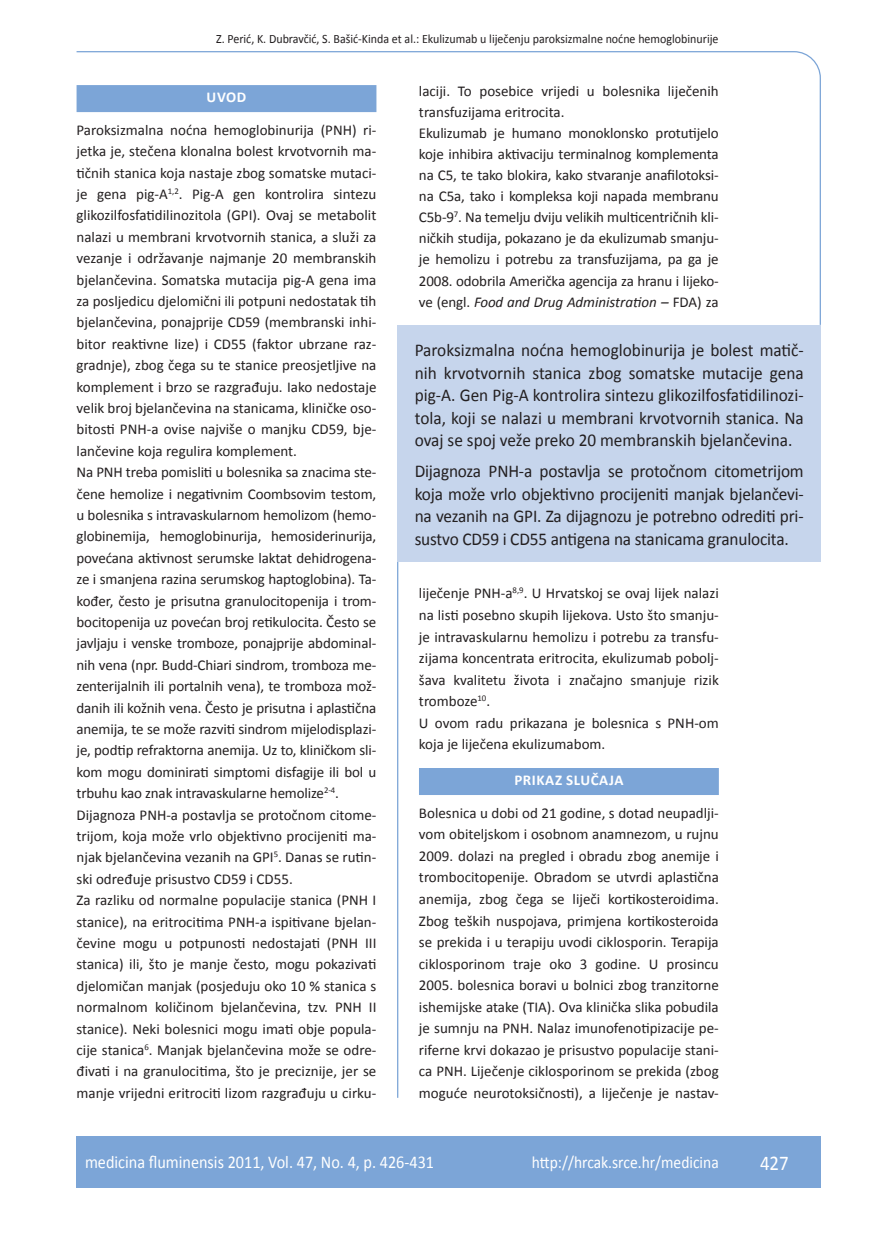
<style>
.page{position:relative;width:872px;height:1234px;background:#fff}
.page>*{position:absolute;margin:0;border:0;box-sizing:border-box;transform-origin:0 0}
.t1{font:21px "Calibri";color:#fff;scale:.9 1}
.anterfile{font:18px/22.5px "Calibri";letter-spacing:-.01em;color:#231f20;text-align:justify;scale:.96 1}
.t2{font:18px "Calibri";color:#fff;scale:.9 1}
.t3{font:17.25px "Calibri";color:#fff;scale:.9 1}
.osnovni_tekst{font:15px/21.5px "Calibri";color:#231f20;text-align:justify}
.naslov_ruler{font:700 15px "Calibri";letter-spacing:.04em;color:#fff}
.glava{font:12.75px "Calibri";color:#231f20;scale:.94 1}
.s1{font-style:italic}
</style>
<div class="page">
<svg style="left:76px;top:51px;width:745px;height:274px"></svg>
<hr style="left:397px;top:325px;width:1px;height:772px;background:#7ca5d7">
<div style="left:77px;top:1135px;width:744px;height:51px;background:#7ca5d7"></div>
<div style="left:77px;top:85px;width:299px;height:27px;background:#7ca5d7"></div>
<div style="left:398px;top:325px;width:423px;height:237px;background:#c6d5ec"></div>
<div style="left:419px;top:767px;width:300px;height:27px;background:#7ca5d7"></div>
<p class="glava" style="left:216px;top:30px;width:536px">Z. Perić, K. Dubravčić, S. Bašić-Kinda et al.: Ekulizumab u liječenju paroksizmalne noćne hemoglobinurije</p>
<p class="naslov_ruler" style="left:207px;top:88px;width:41px">UVOD</p>
<p class="osnovni_tekst" style="left:77px;top:118px;width:301px">Paroksizmalna noćna hemoglobinurija (PNH) ri&shy;jetka je, stečena klonalna bolest krvotvornih ma&shy;tičnih stanica koja nastaje zbog somatske mutaci&shy;je gena pig-A<sup>1,2</sup>. Pig-A gen kontrolira sintezu glikozilfosfatidilinozitola (GPI). Ovaj se metabolit nalazi u membrani krvotvornih stanica, a služi za vezanje i održavanje najmanje 20 membranskih bjelančevina. Somatska mutacija pig-A gena ima za posljedicu djelomični ili potpuni nedostatak tih bjelančevina, ponajprije CD59 (membranski inhi&shy;bitor reaktivne lize) i CD55 (faktor ubrzane raz&shy;gradnje), zbog čega su te stanice preosjetljive na komplement i brzo se razgrađuju. Iako nedostaje velik broj bjelančevina na stanicama, kliničke oso&shy;bitosti PNH-a ovise najviše o manjku CD59, bje&shy;lančevine koja regulira komplement.</p>
<p class="osnovni_tekst" style="left:77px;top:460px;width:301px">Na PNH treba pomisliti u bolesnika sa znacima ste&shy;čene hemolize i negativnim Coombsovim testom, u bolesnika s intravaskularnom hemolizom (hemo&shy;globinemija, hemoglobinurija, hemosiderinurija, povećana aktivnost serumske laktat dehidrogena&shy;ze i smanjena razina serumskog haptoglobina). Ta&shy;kođer, često je prisutna granulocitopenija i trom&shy;bocitopenija uz povećan broj retikulocita. Često se javljaju i venske tromboze, ponajprije abdominal&shy;nih vena (npr. Budd-Chiari sindrom, tromboza me&shy;zenterijalnih ili portalnih vena), te tromboza mož&shy;danih ili kožnih vena. Često je prisutna i aplastična anemija, te se može razviti sindrom mijelodisplazi&shy;je, podtip refraktorna anemija. Uz to, kliničkom sli&shy;kom mogu dominirati simptomi disfagije ili bol u trbuhu kao znak intravaskularne hemolize<sup>2-4</sup>.</p>
<p class="osnovni_tekst" style="left:77px;top:803px;width:301px">Dijagnoza PNH-a postavlja se protočnom citome&shy;trijom, koja može vrlo objektivno procijeniti ma&shy;njak bjelančevina vezanih na GPI<sup>5</sup>. Danas se rutin&shy;ski određuje prisustvo CD59 i CD55.</p>
<p class="osnovni_tekst" style="left:77px;top:888px;width:301px">Za razliku od normalne populacije stanica (PNH I stanice), na eritrocitima PNH-a ispitivane bjelan&shy;čevine mogu u potpunosti nedostajati (PNH III stanica) ili, što je manje često, mogu pokazivati djelomičan manjak (posjeduju oko 10 % stanica s normalnom količinom bjelančevina, tzv. PNH II stanice). Neki bolesnici mogu imati obje popula&shy;cije stanica<sup>6</sup>. Manjak bjelančevina može se odre&shy;đivati i na granulocitima, što je preciznije, jer se manje vrijedni eritrociti lizom razgrađuju u cirku-</p>
<p class="osnovni_tekst" style="left:419px;top:80px;width:301px;line-height:21px">laciji. To posebice vrijedi u bolesnika liječenih transfuzijama eritrocita.</p>
<p class="osnovni_tekst" style="left:419px;top:122px;width:301px;line-height:21px">Ekulizumab je humano monoklonsko protutijelo koje inhibira aktivaciju terminalnog komplementa na C5, te tako blokira, kako stvaranje anafilotoksi&shy;na C5a, tako i kompleksa koji napada membranu C5b-9<sup>7</sup>. Na temelju dviju velikih multicentričnih kli&shy;ničkih studija, pokazano je da ekulizumab smanju&shy;je hemolizu i potrebu za transfuzijama, pa ga je 2008. odobrila Američka agencija za hranu i lijeko&shy;ve (engl. <span class="s1">Food and Drug Administration –</span> FDA) za</p>
<p class="anterfile" style="left:415px;top:338px;width:407px">Paroksizmalna noćna hemoglobinurija je bolest matič&shy;nih krvotvornih stanica zbog somatske mutacije gena pig-A. Gen Pig-A kontrolira sintezu glikozilfosfatidilinozi&shy;tola, koji se nalazi u membrani krvotvornih stanica. Na ovaj se spoj veže preko 20 membranskih bjelančevina.</p>
<p class="anterfile" style="left:415px;top:459px;width:407px">Dijagnoza PNH-a postavlja se protočnom citometrijom koja može vrlo objektivno procijeniti manjak bjelančevi&shy;na vezanih na GPI. Za dijagnozu je potrebno odrediti pri&shy;sustvo CD59 i CD55 antigena na stanicama granulocita.</p>
<p class="osnovni_tekst" style="left:419px;top:582px;width:301px">liječenje PNH-a<sup>8,9</sup>. U Hrvatskoj se ovaj lijek nalazi na listi posebno skupih lijekova. Usto što smanju&shy;je intravaskularnu hemolizu i potrebu za transfu&shy;zijama koncentrata eritrocita, ekulizumab pobolj&shy;šava kvalitetu života i značajno smanjuje rizik tromboze<sup>10</sup>.</p>
<p class="osnovni_tekst" style="left:419px;top:711px;width:301px">U ovom radu prikazana je bolesnica s PNH-om koja je liječena ekulizumabom.</p>
<p class="naslov_ruler" style="left:514px;top:770px;width:111px">PRIKAZ SLUČAJA</p>
<p class="osnovni_tekst" style="left:419px;top:801px;width:301px">Bolesnica u dobi od 21 godine, s dotad neupadlji&shy;vom obiteljskom i osobnom anamnezom, u rujnu 2009. dolazi na pregled i obradu zbog anemije i trombocitopenije. Obradom se utvrdi aplastična anemija, zbog čega se liječi kortikosteroidima.<br>Zbog teških nuspojava, primjena kortikosteroida se prekida i u terapiju uvodi ciklosporin. Terapija ciklosporinom traje oko 3 godine. U prosincu 2005. bolesnica boravi u bolnici zbog tranzitorne ishemijske atake (TIA). Ova klinička slika pobudila je sumnju na PNH. Nalaz imunofenotipizacije pe&shy;riferne krvi dokazao je prisustvo populacije stani&shy;ca PNH. Liječenje ciklosporinom se prekida (zbog moguće neurotoksičnosti), a liječenje je nastav-</p>
<p class="t2" style="left:85px;top:1150px;width:389px">medicina fluminensis 2011, Vol. 47, No. 4, p. 426-431</p>
<p class="t3" style="left:532px;top:1151px;width:209px">http://hrcak.srce.hr/medicina</p>
<p class="t1" style="left:760px;top:1149px;width:33px">427</p>
</div>
